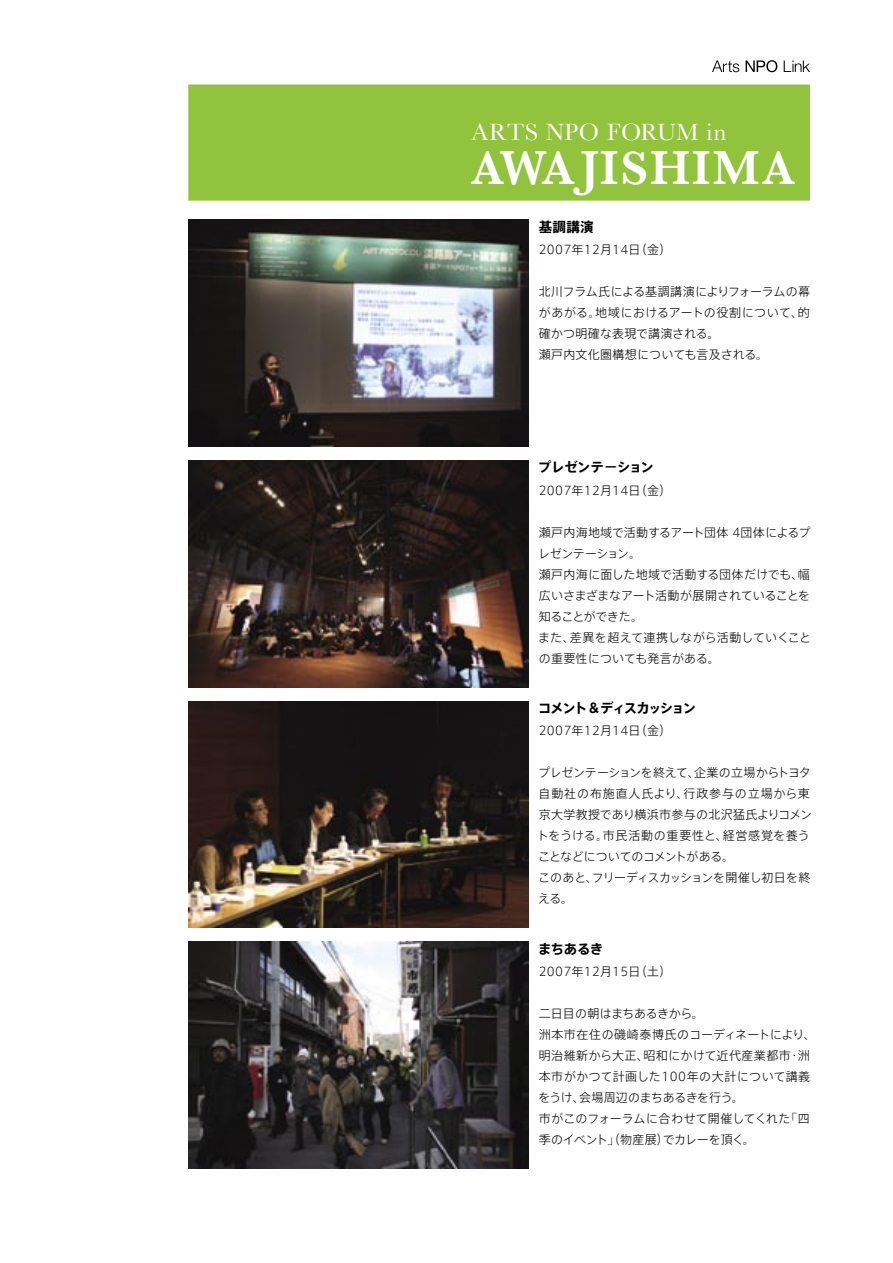
<style>
.page{position:relative;width:893px;height:1263px;background:#fff}
.page>*{position:absolute;margin:0;border:0;box-sizing:border-box;transform-origin:0 0}
.t1{font:600 48.75px "Baskerville";letter-spacing:.04em;color:#fff}
.t2{font:24.6px "Baskerville";letter-spacing:.01em;color:#fff}
.t3{font:700 13.5px "Axis Std";letter-spacing:-.135em;color:#000}
.t4{font:700 13.5px "Axis Std";letter-spacing:-.08em;color:#000}
.t5{font:700 13.5px "Axis Std";letter-spacing:-.04em;color:#000}
.t6{font:300 12px/21px "Axis Std";letter-spacing:.015em;color:#000}
.t7{font:300 12px/21px "Axis Std";letter-spacing:-.005em;color:#000}
</style>
<div class="page">
<svg style="left:746px;top:60px;width:31px;height:12px"></svg>
<svg style="left:784px;top:60px;width:26px;height:12px"></svg>
<svg style="left:712px;top:60px;width:27px;height:12px"></svg>
<div style="left:188px;top:85px;width:622px;height:116px;background:#92c33c"></div>
<img style="left:188px;top:220px;width:341px;height:227px">
<img style="left:188px;top:460px;width:341px;height:227px">
<img style="left:188px;top:701px;width:341px;height:227px">
<img style="left:188px;top:942px;width:341px;height:226px">
<p class="t2" style="left:471px;top:117px;width:257px">ARTS NPO FORUM in</p>
<p class="t1" style="left:471px;top:140px;width:326px">AWAJISHIMA</p>
<p class="t4" style="left:539px;top:216px;width:70px">基調講演　</p>
<p class="t6" style="left:539px;top:238px;width:134px">2007年12月14日（金）</p>
<p class="t6" style="left:539px;top:280px;width:273px">北川フラム氏による基調講演によりフォーラムの幕があがる。地域におけるアートの役割について、的確かつ明確な表現で講演される。<br>瀬戸内文化圏構想についても言及される。</p>
<p class="t5" style="left:538px;top:457px;width:131px">プレゼンテ－ション　</p>
<p class="t6" style="left:539px;top:479px;width:134px">2007年12月14日（金）</p>
<p class="t7" style="left:538px;top:521px;width:275px">瀬戸内海地域で活動するアート団体 4団体によるプレゼンテーション。<br>瀬戸内海に面した地域で活動する団体だけでも、幅広いさまざまなアート活動が展開されていることを知ることができた。<br>また、差異を超えて連携しながら活動していくことの重要性についても発言がある。</p>
<p class="t3" style="left:538px;top:697px;width:160px">コメント＆ディスカッション</p>
<p class="t6" style="left:539px;top:720px;width:134px">2007年12月14日（金）</p>
<p class="t6" style="left:537px;top:762px;width:277px">プレゼンテーションを終えて、企業の立場からトヨタ自動社の布施直人氏より、行政参与の立場から東京大学教授であり横浜市参与の北沢猛氏よりコメントをうける。市民活動の重要性と、経営感覚を養うことなどについてのコメントがある。<br>このあと、フリーディスカッションを開催し初日を終える。</p>
<p class="t4" style="left:538px;top:938px;width:67px">まちあるき</p>
<p class="t6" style="left:539px;top:960px;width:134px">2007年12月15日（土）</p>
<p class="t6" style="left:538px;top:1002px;width:279px">二日目の朝はまちあるきから。<br>洲本市在住の磯崎泰博氏のコーディネートにより、明治維新から大正、昭和にかけて近代産業都市・洲本市がかつて計画した100年の大計について講義をうけ、会場周辺のまちあるきを行う。<br>市がこのフォーラムに合わせて開催してくれた「四季のイベント」（物産展）でカレーを頂く。</p>
</div>
